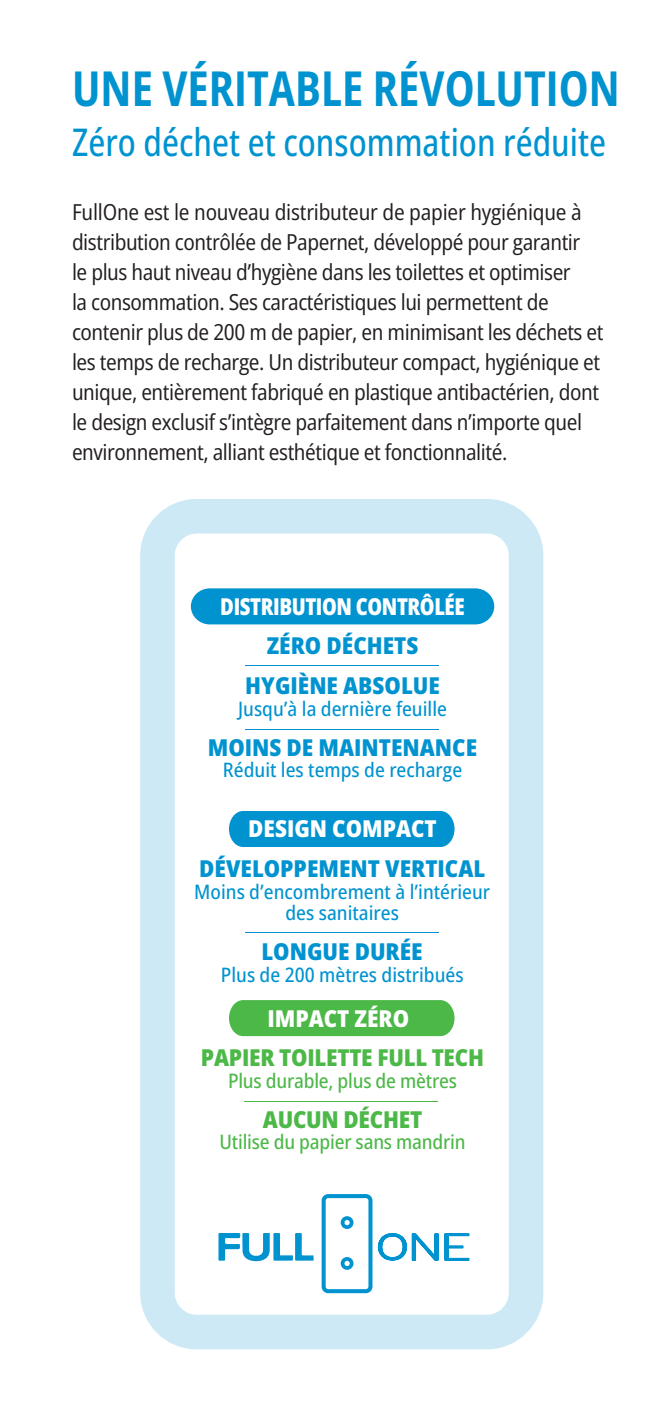
<style>
.page{position:relative;width:669px;height:1418px;background:#fff}
.page>*{position:absolute;margin:0;border:0;box-sizing:border-box;transform-origin:0 0}
.t1{font:700 semi-condensed 48px "Open Sans";color:#0093d0;scale:.9 1}
.t2{font:500 semi-condensed 38px "Open Sans";color:#0093d0;scale:.9 1}
.t3{font:800 semi-condensed 23.2px "Open Sans";color:#0093d0}
.t4{font:800 semi-condensed 23.2px "Open Sans";letter-spacing:-.01em;color:#4cb848}
.t5{font:800 semi-condensed 23.2px "Open Sans";letter-spacing:-.01em;color:#fff}
.t6{font:800 semi-condensed 23.2px "Open Sans";letter-spacing:-.01em;color:#fff;scale:.9 1}
.t7{font:semi-condensed 22px/30px "Open Sans";letter-spacing:-.02em;color:#231f20}
.t8{font:500 semi-condensed 19.8px "Open Sans";color:#0093d0}
.t9{font:500 semi-condensed 19.8px "Open Sans";letter-spacing:-.01em;color:#4cb848}
</style>
<div class="page">
<div style="left:322px;top:1194px;width:50px;height:99px;border:4px solid #0093d0;border-radius:5px"></div>
<svg style="left:218px;top:1216px;width:251px;height:53px"></svg>
<div style="left:191px;top:588px;width:303px;height:36px;background:#0093d0"></div>
<hr style="left:245px;top:665px;width:194px;height:1px;background:#0093d0">
<hr style="left:245px;top:729px;width:194px;height:1px;background:#0093d0">
<div style="left:229px;top:811px;width:226px;height:36px;background:#0093d0"></div>
<hr style="left:245px;top:932px;width:194px;height:1px;background:#0093d0">
<div style="left:229px;top:1000px;width:226px;height:36px;background:#4cb848"></div>
<hr style="left:244px;top:1100px;width:194px;height:1px;background:#4cb848">
<div style="left:140px;top:499px;width:403px;height:850px;border:35px solid #0093d0;border-radius:39px"></div>
<p class="t1" style="left:72px;top:56px;width:610px">UNE VÉRITABLE RÉVOLUTION</p>
<p class="t2" style="left:72px;top:116px;width:595px">Zéro déchet et consommation réduite</p>
<p class="t7" style="left:72px;top:196px;width:511px">FullOne est le nouveau distributeur de papier hygiénique à distribution contrôlée de Papernet, développé pour garantir</p>
<p class="t7" style="left:72px;top:256px;width:500px">le plus haut niveau d’hygiène dans les toilettes et optimiser</p>
<p class="t7" style="left:72px;top:286px;width:533px">la consommation. Ses caractéristiques lui permettent de contenir plus de 200 m de papier, en minimisant les déchets et les temps de recharge. Un distributeur compact, hygiénique et unique, entièrement fabriqué en plastique antibactérien, dont le design exclusif s’intègre parfaitement dans n’importe quel environnement, alliant esthétique et fonctionnalité.</p>
<p class="t6" style="left:220px;top:590px;width:273px">DISTRIBUTION CONTRÔLÉE</p>
<p class="t3" style="left:267px;top:630px;width:153px">ZÉRO DÉCHETS</p>
<p class="t3" style="left:245px;top:670px;width:196px">HYGIÈNE ABSOLUE</p>
<p class="t8" style="left:238px;top:695px;width:210px">Jusqu’à la dernière feuille</p>
<p class="t3" style="left:208px;top:731px;width:271px">MOINS DE MAINTENANCE</p>
<p class="t8" style="left:223px;top:756px;width:241px">Réduit les temps de recharge</p>
<p class="t5" style="left:248px;top:813px;width:190px">DESIGN COMPACT</p>
<p class="t3" style="left:199px;top:852px;width:287px">DÉVELOPPEMENT VERTICAL</p>
<p class="t8" style="left:194px;top:877px;width:297px">Moins d’encombrement à l’intérieur</p>
<p class="t8" style="left:285px;top:899px;width:115px">des sanitaires</p>
<p class="t3" style="left:262px;top:935px;width:163px">LONGUE DURÉE</p>
<p class="t8" style="left:221px;top:960px;width:244px">Plus de 200 mètres distribués</p>
<p class="t5" style="left:267px;top:1002px;width:143px">IMPACT ZÉRO</p>
<p class="t4" style="left:201px;top:1041px;width:285px">PAPIER TOILETTE FULL TECH</p>
<p class="t9" style="left:228px;top:1066px;width:230px">Plus durable, plus de mètres</p>
<p class="t4" style="left:263px;top:1103px;width:161px">AUCUN DÉCHET</p>
<p class="t9" style="left:220px;top:1128px;width:248px">Utilise du papier sans mandrin</p>
</div>
